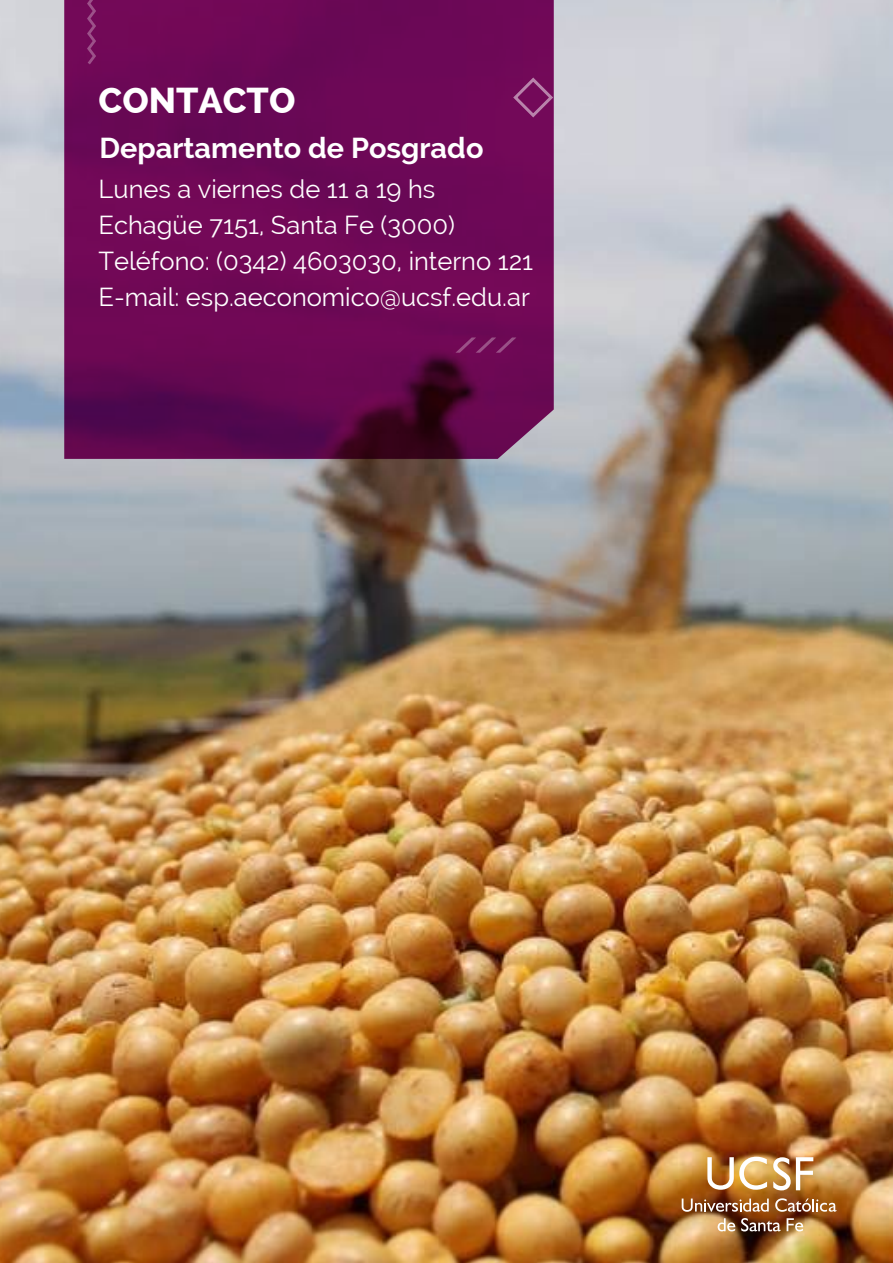
<style>
.page{position:relative;width:893px;height:1263px;background:#fff}
.page>*{position:absolute;margin:0;border:0;box-sizing:border-box;transform-origin:0 0}
.t1{font:800 36px "Raleway";color:#fff}
.t2{font:700 28.8px "Raleway";color:#fff}
.t3{font:25.5px/36px "Raleway";color:#fff}
</style>
<div class="page">
<img style="left:0;top:0;width:893px;height:1263px">
<svg style="left:64px;top:0;width:490px;height:459px;background:#690953"></svg>
<svg style="left:455px;top:337px;width:61px;height:16px"></svg>
<svg style="left:513px;top:77px;width:40px;height:40px;background:#7f1f68"></svg>
<svg style="left:87px;top:0;width:9px;height:64px"></svg>
<svg style="left:707px;top:1157px;width:60px;height:33px"></svg>
<svg style="left:773px;top:1157px;width:40px;height:33px"></svg>
<svg style="left:682px;top:1198px;width:87px;height:14px"></svg>
<svg style="left:775px;top:1198px;width:61px;height:14px"></svg>
<svg style="left:718px;top:1218px;width:17px;height:13px"></svg>
<svg style="left:741px;top:1218px;width:40px;height:13px"></svg>
<svg style="left:787px;top:1218px;width:16px;height:13px"></svg>
<h1 class="t1" style="left:98px;top:79px;width:198px">CONTACTO</h1>
<p class="t2" style="left:99px;top:131px;width:386px">Departamento de Posgrado</p>
<p class="t3" style="left:98px;top:171px;width:436px">Lunes a viernes de 11 a 19 hs Echagüe 7151, Santa Fe (3000)<br>Teléfono: (0342) 4603030, interno 121<br>E-mail: esp.aeconomico@ucsf.edu.ar</p>
</div>
